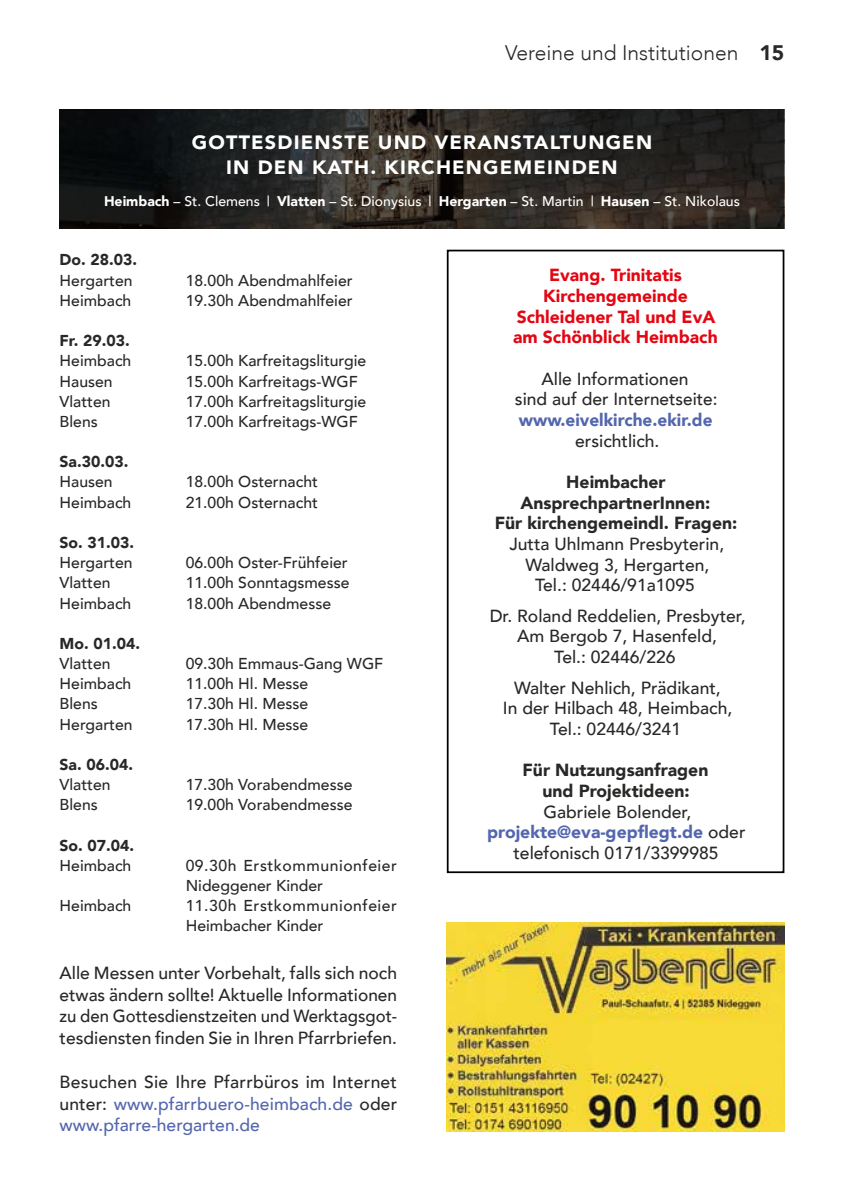
<style>
.page{position:relative;width:844px;height:1191px;background:#fff}
.page>*{position:absolute;margin:0;border:0;box-sizing:border-box;transform-origin:0 0}
.t1{font:300 21px "Avenir";color:#282827}
.t2{font:900 19.25px/24.5px "Avenir";letter-spacing:.06em;color:#fff;text-align:center}
.t3{font:500 17.5px/20.7px "Avenir";color:#282827;text-align:center}
.t4{font:500 17.5px/21.9px "Avenir";letter-spacing:.005em;color:#5366ae;text-align:justify}
.t5{font:900 17.5px/20.7px "Avenir";color:#282827;text-align:center}
.t6{font:900 17.5px/20.7px "Avenir";color:#e30613;text-align:center}
.t7{font:900 17.5px "Avenir";color:#5366ae}
.t8{font:500 15.75px "Avenir";color:#282827}
.t9{font:500 15.75px/20.1px "Avenir";letter-spacing:.035em;color:#282827}
.t10{font:900 15.75px "Avenir";color:#282827}
.t11{font:500 14px "Avenir";color:#fff}
.s1{font-weight:900}
.s2{color:#282827}
.s3{font-weight:900;color:#5366ae}
</style>
<div class="page">
<svg style="left:60px;top:109px;width:724px;height:119px;background:#252320"></svg>
<div style="left:446px;top:250px;width:338px;height:623px;border:2px solid #000"></div>
<img style="left:446px;top:922px;width:338px;height:209px">
<p class="t1" style="left:505px;top:40px;width:280px">Vereine und Institutionen <span class="s1">15</span></p>
<p class="t2" style="left:192px;top:130px;width:461px">GOTTESDIENSTE UND VERANSTALTUNGEN<br>IN DEN KATH. KIRCHENGEMEINDEN</p>
<p class="t11" style="left:104px;top:189px;width:637px"><span class="s1">Heimbach</span> – St. Clemens | <span class="s1">Vlatten</span> – St. Dionysius | <span class="s1">Hergarten</span> – St. Martin | <span class="s1">Hausen</span> – St. Nikolaus</p>
<p class="t10" style="left:60px;top:246px;width:79px">Do. 28.03.</p>
<p class="t8" style="left:60px;top:266px;width:74px">Hergarten</p>
<p class="t8" style="left:186px;top:266px;width:168px">18.00h Abendmahlfeier</p>
<p class="t8" style="left:60px;top:287px;width:73px">Heimbach</p>
<p class="t8" style="left:186px;top:287px;width:168px">19.30h Abendmahlfeier</p>
<p class="t10" style="left:60px;top:327px;width:72px">Fr. 29.03.</p>
<p class="t8" style="left:60px;top:347px;width:73px">Heimbach</p>
<p class="t8" style="left:186px;top:347px;width:182px">15.00h Karfreitagsliturgie</p>
<p class="t8" style="left:60px;top:367px;width:55px">Hausen</p>
<p class="t8" style="left:186px;top:367px;width:174px">15.00h Karfreitags-WGF</p>
<p class="t8" style="left:60px;top:387px;width:53px">Vlatten</p>
<p class="t8" style="left:186px;top:387px;width:182px">17.00h Karfreitagsliturgie</p>
<p class="t8" style="left:60px;top:408px;width:40px">Blens</p>
<p class="t8" style="left:186px;top:408px;width:174px">17.00h Karfreitags-WGF</p>
<p class="t10" style="left:60px;top:448px;width:70px">Sa.30.03.</p>
<p class="t8" style="left:60px;top:468px;width:55px">Hausen</p>
<p class="t8" style="left:186px;top:468px;width:134px">18.00h Osternacht</p>
<p class="t8" style="left:60px;top:488px;width:73px">Heimbach</p>
<p class="t8" style="left:186px;top:488px;width:134px">21.00h Osternacht</p>
<p class="t10" style="left:60px;top:529px;width:76px">So. 31.03.</p>
<p class="t8" style="left:60px;top:549px;width:74px">Hergarten</p>
<p class="t8" style="left:186px;top:549px;width:163px">06.00h Oster-Frühfeier</p>
<p class="t8" style="left:60px;top:569px;width:53px">Vlatten</p>
<p class="t8" style="left:186px;top:569px;width:165px">11.00h Sonntagsmesse</p>
<p class="t8" style="left:60px;top:589px;width:73px">Heimbach</p>
<p class="t8" style="left:186px;top:589px;width:147px">18.00h Abendmesse</p>
<p class="t10" style="left:60px;top:630px;width:82px">Mo. 01.04.</p>
<p class="t8" style="left:60px;top:650px;width:53px">Vlatten</p>
<p class="t8" style="left:186px;top:650px;width:199px">09.30h Emmaus-Gang WGF</p>
<p class="t8" style="left:60px;top:670px;width:73px">Heimbach</p>
<p class="t8" style="left:186px;top:670px;width:124px">11.00h Hl. Messe</p>
<p class="t8" style="left:60px;top:690px;width:40px">Blens</p>
<p class="t8" style="left:186px;top:690px;width:124px">17.30h Hl. Messe</p>
<p class="t8" style="left:60px;top:710px;width:74px">Hergarten</p>
<p class="t8" style="left:186px;top:710px;width:124px">17.30h Hl. Messe</p>
<p class="t10" style="left:60px;top:751px;width:75px">Sa. 06.04.</p>
<p class="t8" style="left:60px;top:771px;width:53px">Vlatten</p>
<p class="t8" style="left:186px;top:771px;width:168px">17.30h Vorabendmesse</p>
<p class="t8" style="left:60px;top:791px;width:40px">Blens</p>
<p class="t8" style="left:186px;top:791px;width:168px">19.00h Vorabendmesse</p>
<p class="t10" style="left:60px;top:831px;width:76px">So. 07.04.</p>
<p class="t8" style="left:60px;top:852px;width:73px">Heimbach</p>
<p class="t9" style="left:186px;top:854px;width:213px">09.30h Erstkommunionfeier<br>Nideggener Kinder</p>
<p class="t8" style="left:60px;top:892px;width:73px">Heimbach</p>
<p class="t9" style="left:186px;top:895px;width:213px">11.30h Erstkommunionfeier<br>Heimbacher Kinder</p>
<p class="t3" style="left:60px;top:960px;width:339px;line-height:21.9px;text-align:justify">Alle Messen unter Vorbehalt, falls sich noch etwas ändern sollte! Aktuelle Informationen zu den Gottesdienstzeiten und Werktagsgot&shy;tesdiensten finden Sie in Ihren Pfarrbriefen.</p>
<p class="t4" style="left:60px;top:1069px;width:339px"><span class="s2">Besuchen Sie Ihre Pfarrbüros im Internet unter:</span> www.pfarrbuero-heimbach.de <span class="s2">oder </span>www.pfarre-hergarten.de</p>
<p class="t6" style="left:513px;top:264px;width:206px">Evang. Trinitatis<br>Kirchengemeinde<br>Schleidener Tal und EvA am Schönblick Heimbach</p>
<p class="t3" style="left:514px;top:367px;width:204px">Alle Informationen<br>sind auf der Internetseite:</p>
<p class="t7" style="left:518px;top:405px;width:195px">www.eivelkirche.ekir.de</p>
<p class="t3" style="left:575px;top:429px;width:86px">ersichtlich.</p>
<p class="t5" style="left:494px;top:471px;width:244px">Heimbacher<br>AnsprechpartnerInnen:<br>Für kirchengemeindl. Fragen:</p>
<p class="t3" style="left:509px;top:532px;width:216px">Jutta Uhlmann Presbyterin,<br>Waldweg 3, Hergarten,<br>Tel.: 02446/91a1095</p>
<p class="t3" style="left:489px;top:604px;width:257px">Dr. Roland Reddelien, Presbyter,<br>Am Bergob 7, Hasenfeld,<br>Tel.: 02446/226</p>
<p class="t3" style="left:503px;top:676px;width:231px">Walter Nehlich, Prädikant,<br>In der Hilbach 48, Heimbach,<br>Tel.: 02446/3241</p>
<p class="t5" style="left:522px;top:759px;width:187px">Für Nutzungsanfragen und Projektideen:</p>
<p class="t3" style="left:487px;top:800px;width:260px">Gabriele Bolender, <span class="s3">projekte@eva-gepflegt.de</span> oder telefonisch 0171/3399985</p>
</div>
